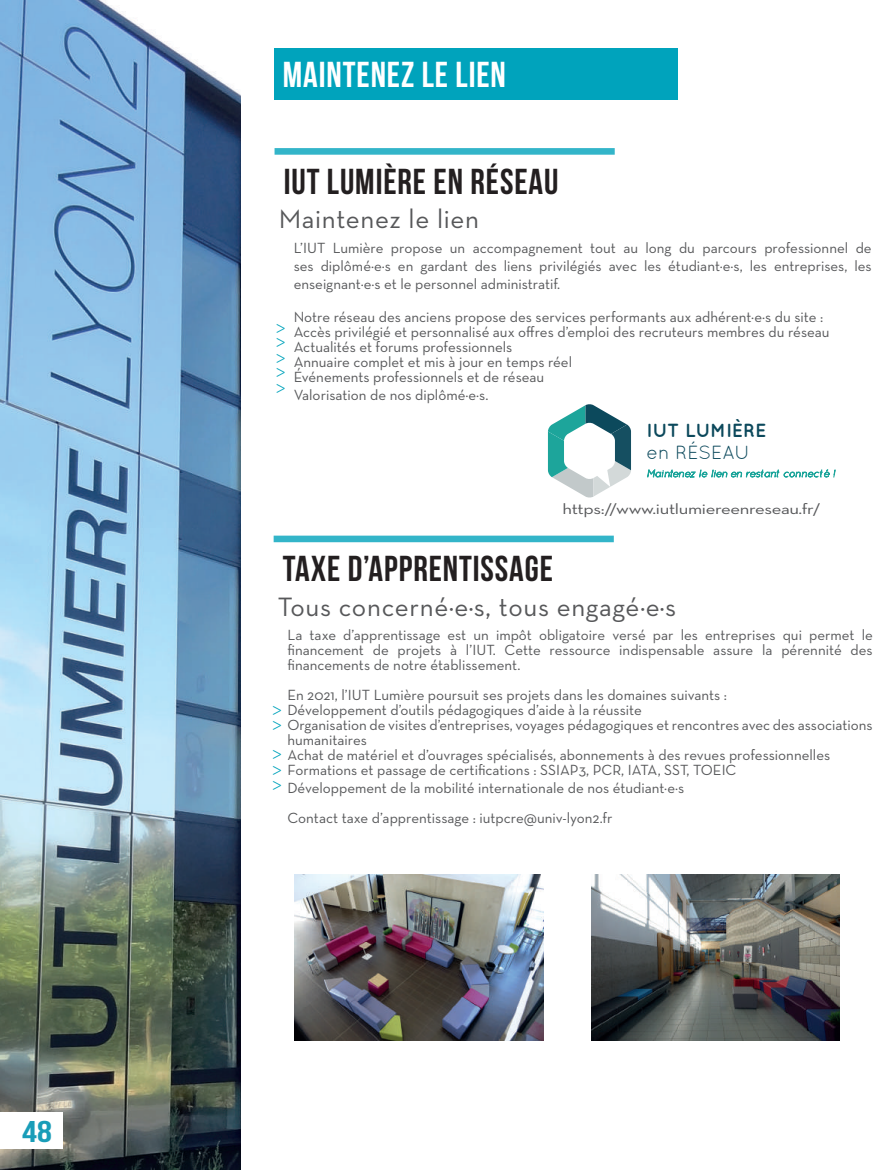
<style>
.page{position:relative;width:893px;height:1170px;background:#fff}
.page>*{position:absolute;margin:0;border:0;box-sizing:border-box;transform-origin:0 0}
.t1{font:700 36px "Bebas Neue";letter-spacing:.025em;color:#231f20}
.t2{font:700 36px "Bebas Neue";letter-spacing:.025em;color:#fff}
.t3{font:700 30px "Bebas Neue";color:#199db8;scale:1.25 1}
.t4{font:27px "Neutra Text";letter-spacing:.025em;color:#57585a}
.t5{font:700 19.05px "Quicksand";color:#0c495c}
.t6{font:19.05px "Quicksand";color:#0c495c}
.t7{font:18px/15.5px "Minion Pro";color:#00a3bc}
.t8{font:15px/15px "Neutra Text";color:#57585a}
.t9{font:15px "Neutra Text";letter-spacing:-.02em;color:#57585a;scale:1.25 1}
.t10{font:italic 300 10.2px "Quicksand";color:#1da59b}
</style>
<div class="page">
<svg style="left:274px;top:535px;width:340px;height:7px;background:#45bbcd"></svg>
<div style="left:274px;top:48px;width:404px;height:51px;background:#00a3bc"></div>
<svg style="left:275px;top:148px;width:340px;height:7px;background:#3eb9cc"></svg>
<img style="left:0;top:0;width:241px;height:1169px">
<div style="left:0;top:1112px;width:62px;height:37px;background:#fff"></div>
<img style="left:295px;top:874px;width:248px;height:166px">
<img style="left:591px;top:874px;width:249px;height:166px">
<svg style="left:548px;top:404px;width:83px;height:94px"></svg>
<h2 class="t3" style="left:22px;top:1115px;width:25px">48</h2>
<h1 class="t2" style="left:283px;top:55px;width:225px">MAINTENEZ LE LIEN</h1>
<h1 class="t1" style="left:284px;top:162px;width:276px">IUT LUMIÈRE EN RÉSEAU</h1>
<h3 class="t4" style="left:279px;top:203px;width:202px">Maintenez le lien</h3>
<p class="t7" style="left:276px;top:320px;width:11px">&gt;</p>
<p class="t7" style="left:276px;top:363px;width:11px">&gt; &gt;</p>
<p class="t7" style="left:276px;top:333px;width:11px">&gt;</p>
<p class="t7" style="left:276px;top:349px;width:11px">&gt;</p>
<p class="t8" style="left:294px;top:238px;width:580px;line-height:18px;text-align:justify">L’IUT Lumière propose un accompagnement tout au long du parcours professionnel de ses diplômé·e·s en gardant des liens privilégiés avec les étudiant·e·s, les entreprises, les enseignant·e·s et le personnel administratif.</p>
<p class="t8" style="left:294px;top:309px;width:537px">Notre réseau des anciens propose des services performants aux adhérent·e·s du site :<br>Accès privilégié et personnalisé aux offres d’emploi des recruteurs membres du réseau Actualités et forums professionnels<br>Annuaire complet et mis à jour en temps réel<br>Événements professionnels et de réseau</p>
<p class="t8" style="left:294px;top:387px;width:196px">Valorisation de nos diplômé·e·s.</p>
<p class="t5" style="left:647px;top:419px;width:121px">IUT LUMIÈRE</p>
<p class="t6" style="left:647px;top:441px;width:105px">en RÉSEAU</p>
<p class="t10" style="left:647px;top:467px;width:190px">Maintenez le lien en restant connecté !</p>
<p class="t9" style="left:562px;top:499px;width:208px">https://www.iutlumiereenreseau.fr/</p>
<h1 class="t1" style="left:283px;top:549px;width:272px">TAXE D’APPRENTISSAGE</h1>
<h3 class="t4" style="left:278px;top:590px;width:400px">Tous concerné·e·s, tous engagé·e·s</h3>
<p class="t8" style="left:287px;top:627px;width:587px;text-align:justify">La taxe d’apprentissage est un impôt obligatoire versé par les entreprises qui permet le financement de projets à l’IUT. Cette ressource indispensable assure la pérennité des financements de notre établissement.</p>
<p class="t8" style="left:287px;top:687px;width:587px">En 2021, l’IUT Lumière poursuit ses projets dans les domaines suivants :<br>Développement d’outils pédagogiques d’aide à la réussite<br>Organisation de visites d’entreprises, voyages pédagogiques et rencontres avec des associations humanitaires<br>Achat de matériel et d’ouvrages spécialisés, abonnements à des revues professionnelles Formations et passage de certifications : SSIAP3, PCR, IATA, SST, TOEIC</p>
<p class="t8" style="left:287px;top:772px;width:398px;line-height:30px">Développement de la mobilité internationale de nos étudiant·e·s<br>Contact taxe d’apprentissage : iutpcre@univ-lyon2.fr</p>
<p class="t7" style="left:272px;top:701px;width:11px">&gt;</p>
<p class="t7" style="left:272px;top:716px;width:11px">&gt;</p>
<p class="t7" style="left:272px;top:746px;width:11px">&gt;</p>
<p class="t7" style="left:272px;top:761px;width:11px">&gt; &gt;</p>
</div>
